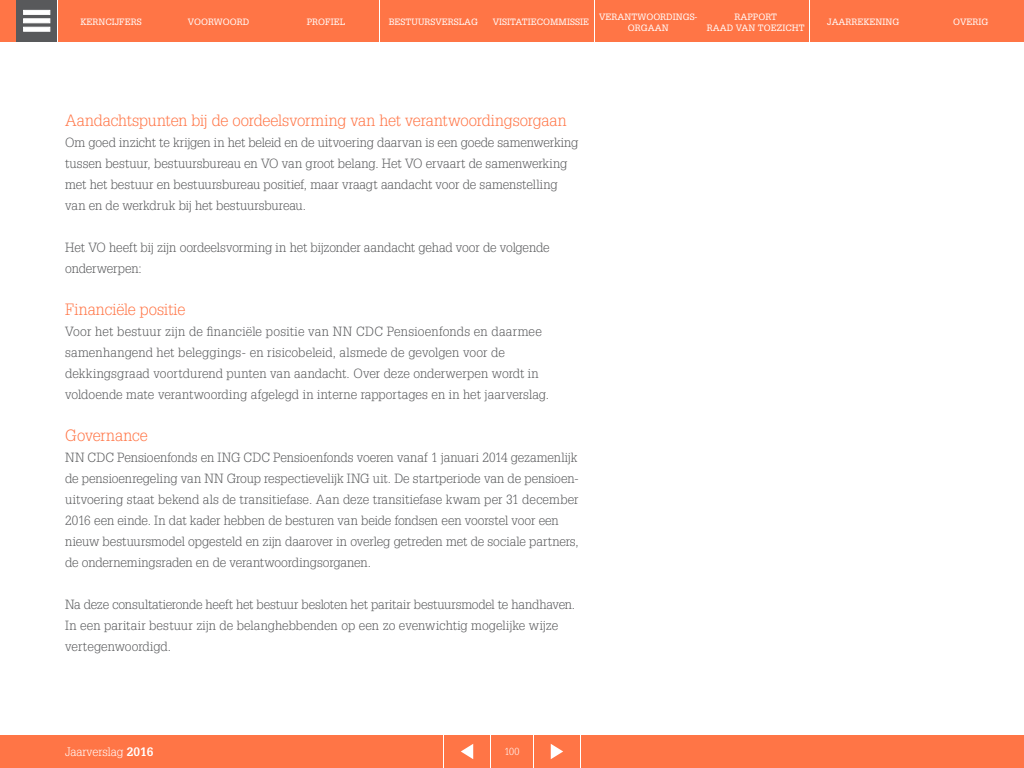
<style>
.page{position:relative;width:1024px;height:768px;background:#fff}
.page>*{position:absolute;margin:0;border:0;box-sizing:border-box;transform-origin:0 0}
.t1{font:300 16px "Glypha LT Std";letter-spacing:-.01em;color:#ff7546}
.t2{font:300 13px/21px "Glypha LT Std";color:#58595b}
.t3{font:300 12px "Glypha LT Std";color:#fff}
.t4{font:300 10px "Glypha LT Std";color:#fff}
.t5{font:9px/10.7px "Glypha LT Std";color:#fff;text-align:center}
.s1{font-weight:700}
</style>
<div class="page">
<div style="left:0;top:735px;width:443px;height:33px;background:#ff7546"></div>
<div style="left:581px;top:735px;width:443px;height:33px;background:#ff7546"></div>
<div style="left:444px;top:735px;width:46px;height:33px;background:#ff7546"></div>
<svg style="left:461px;top:744px;width:12px;height:15px"></svg>
<div style="left:534px;top:735px;width:46px;height:33px;background:#ff7546"></div>
<svg style="left:551px;top:744px;width:12px;height:15px"></svg>
<div style="left:491px;top:735px;width:42px;height:33px;background:#ff7546"></div>
<div style="left:58px;top:0;width:106px;height:42px;background:#ff7546"></div>
<div style="left:165px;top:0;width:107px;height:42px;background:#ff7546"></div>
<div style="left:273px;top:0;width:106px;height:42px;background:#ff7546"></div>
<div style="left:380px;top:0;width:107px;height:42px;background:#ff7546"></div>
<div style="left:810px;top:0;width:107px;height:42px;background:#ff7546"></div>
<div style="left:595px;top:0;width:107px;height:42px;background:#ff7546"></div>
<div style="left:703px;top:0;width:106px;height:42px;background:#ff7546"></div>
<div style="left:918px;top:0;width:106px;height:42px;background:#ff7546"></div>
<div style="left:488px;top:0;width:106px;height:42px;background:#ff7546"></div>
<div style="left:17px;top:0;width:40px;height:42px;background:#58595b"></div>
<div style="left:23px;top:10px;width:27px;height:5px;background:#fff"></div>
<svg style="left:23px;top:18px;width:27px;height:5px"></svg>
<svg style="left:23px;top:27px;width:27px;height:5px"></svg>
<div style="left:0;top:0;width:16px;height:42px;background:#ff7546"></div>
<p class="t5" style="left:599px;top:11px;width:100px">VERANTWOORDINGS-<br>ORGAAN</p>
<p class="t5" style="left:707px;top:11px;width:99px">RAPPORT<br>RAAD VAN TOEZICHT</p>
<p class="t5" style="left:80px;top:16px;width:63px">KERNCIJFERS</p>
<p class="t5" style="left:188px;top:16px;width:63px">VOORWOORD</p>
<p class="t5" style="left:307px;top:16px;width:40px">PROFIEL</p>
<p class="t5" style="left:389px;top:16px;width:91px">BESTUURSVERSLAG</p>
<p class="t5" style="left:827px;top:16px;width:74px">JAARREKENING</p>
<p class="t5" style="left:493px;top:16px;width:98px">VISITATIECOMMISSIE</p>
<p class="t5" style="left:953px;top:16px;width:37px">OVERIG</p>
<p class="t1" style="left:65px;top:111px;width:503px">Aandachtspunten bij de oordeelsvorming van het verantwoordingsorgaan</p>
<p class="t2" style="left:65px;top:132px;width:515px">Om goed inzicht te krijgen in het beleid en de uitvoering daarvan is een goede samenwerking tussen bestuur, bestuursbureau en VO van groot belang. Het VO ervaart de samenwerking met het bestuur en bestuursbureau positief, maar vraagt aandacht voor de samenstelling van en de werkdruk bij het bestuursbureau.</p>
<p class="t2" style="left:65px;top:237px;width:486px">Het VO heeft bij zijn oordeelsvorming in het bijzonder aandacht gehad voor de volgende onderwerpen:</p>
<p class="t1" style="left:65px;top:300px;width:122px">Financiële positie</p>
<p class="t2" style="left:65px;top:321px;width:485px">Voor het bestuur zijn de financiële positie van NN CDC Pensioenfonds en daarmee samenhangend het beleggings- en risicobeleid, alsmede de gevolgen voor de dekkingsgraad voortdurend punten van aandacht. Over deze onderwerpen wordt in voldoende mate verantwoording afgelegd in interne rapportages en in het jaarverslag.</p>
<p class="t1" style="left:65px;top:426px;width:84px">Governance</p>
<p class="t2" style="left:65px;top:447px;width:515px">NN CDC Pensioenfonds en ING CDC Pensioenfonds voeren vanaf 1 januari 2014 gezamenlijk de pensioenregeling van NN Group respectievelijk ING uit. De startperiode van de pensioen&shy;uitvoering staat bekend als de transitiefase. Aan deze transitiefase kwam per 31 december 2016 een einde. In dat kader hebben de besturen van beide fondsen een voorstel voor een nieuw bestuursmodel opgesteld en zijn daarover in overleg getreden met de sociale partners, de ondernemingsraden en de verantwoordingsorganen.</p>
<p class="t2" style="left:65px;top:594px;width:511px">Na deze consultatieronde heeft het bestuur besloten het paritair bestuursmodel te handhaven.<br>In een paritair bestuur zijn de belanghebbenden op een zo evenwichtig mogelijke wijze vertegenwoordigd.</p>
<p class="t3" style="left:65px;top:745px;width:90px">Jaarverslag <span class="s1">2016</span></p>
<p class="t4" style="left:504px;top:746px;width:16px">100</p>
</div>
